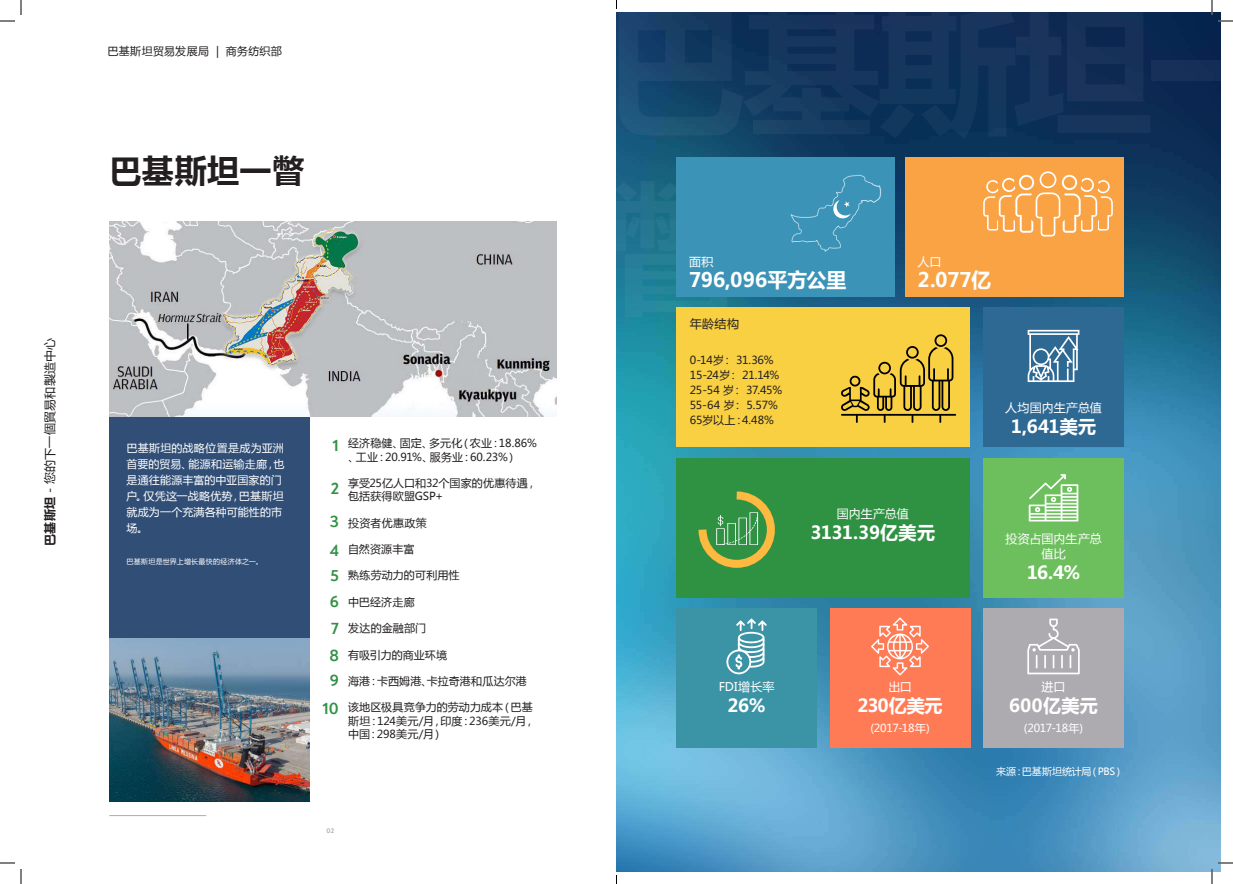
<style>
.page{position:relative;width:1233px;height:884px;background:#fff}
.page>*{position:absolute;margin:0;border:0;box-sizing:border-box;transform-origin:0 0}
.t1{font:700 140px "Microsoft Ya Hei";color:#fff}
.t2{font:700 32px "Microsoft Ya Hei";letter-spacing:.02em;color:#231f20}
.t3{font:700 20px "Microsoft Ya Hei";letter-spacing:-.01em;color:#fff}
.t4{font:700 18px "Microsoft Ya Hei";color:#fff}
.t5{font:700 18px "Microsoft Ya Hei";letter-spacing:-.02em;color:#fff}
.t6{font:700 17px/26.3px "Noah";color:#309244}
.t7{font:12px/15px "Microsoft Ya Hei";color:#fff;text-align:center}
.t8{font:12px "Microsoft Ya Hei";letter-spacing:.02em;color:#231f20}
.t9{font:11px/13.2px "Microsoft Ya Hei";letter-spacing:.01em;color:#231f20}
.t10{font:11px/16px "Microsoft Ya Hei";letter-spacing:.015em;color:#fff}
.t11{font:11px/15px "Microsoft Ya Hei";letter-spacing:-.02em;color:#231f20}
.t12{font:11px "Microsoft Ya Hei";letter-spacing:.035em;color:#231f20}
.t13{font:10px "Microsoft Ya Hei";letter-spacing:-.005em;color:#fff}
.t14{font:7px "Microsoft Ya Hei";letter-spacing:.035em;color:#fff}
.t15{font:700 7px "Noah";color:#adaea0}
.s1{font-weight:700}
</style>
<div class="page">
<hr style="left:109px;top:815px;width:97px;height:1px;background:#adaea0">
<img style="left:616px;top:12px;width:605px;height:860px">
<div style="left:109px;top:416px;width:201px;height:222px;background:#304e76"></div>
<img style="left:109px;top:638px;width:201px;height:163px">
<img style="left:109px;top:221px;width:447px;height:195px">
<div style="left:676px;top:458px;width:294px;height:139px;background:#2f9243"></div>
<div style="left:676px;top:308px;width:294px;height:139px;background:#f8d042"></div>
<div style="left:676px;top:608px;width:140px;height:140px;background:#3b94a6"></div>
<div style="left:830px;top:608px;width:140px;height:140px;background:#ff7b56"></div>
<div style="left:983px;top:608px;width:140px;height:140px;background:#adabaf"></div>
<div style="left:676px;top:157px;width:218px;height:139px;background:#3b94b8"></div>
<div style="left:905px;top:157px;width:218px;height:139px;background:#f9a345"></div>
<div style="left:983px;top:308px;width:140px;height:139px;background:#2e6994"></div>
<div style="left:983px;top:458px;width:140px;height:139px;background:#6dbf5d"></div>
<svg style="left:698px;top:491px;width:77px;height:77px"></svg>
<svg style="left:726px;top:618px;width:41px;height:56px"></svg>
<svg style="left:983px;top:171px;width:129px;height:65px"></svg>
<svg style="left:1027px;top:619px;width:52px;height:55px"></svg>
<svg style="left:871px;top:617px;width:58px;height:58px"></svg>
<svg style="left:1027px;top:330px;width:52px;height:52px"></svg>
<svg style="left:1028px;top:474px;width:50px;height:47px"></svg>
<svg style="left:841px;top:334px;width:115px;height:89px"></svg>
<img style="left:790px;top:174px;width:92px;height:78px">
<svg style="left:832px;top:200px;width:19px;height:20px"></svg>
<svg style="left:1218px;top:20px;width:15px;height:2px"></svg>
<svg style="left:1218px;top:862px;width:15px;height:2px"></svg>
<svg style="left:0;top:0;width:22px;height:22px"></svg>
<svg style="left:0;top:862px;width:22px;height:22px"></svg>
<svg style="left:1211px;top:0;width:1px;height:15px"></svg>
<svg style="left:1211px;top:869px;width:1px;height:15px"></svg>
<p class="t12" style="left:107px;top:43px;width:176px">巴基斯坦贸易发展局 | 商务纺织部</p>
<h2 class="t2" style="left:109px;top:148px;width:196px">巴基斯坦一瞥</h2>
<p class="t8" style="left:42px;top:546px;width:210px;rotate:-90deg"><span class="s1">巴基斯坦</span> - 您的下一個貿易和製造中心</p>
<p class="t10" style="left:126px;top:440px;width:159px">巴基斯坦的战略位置是成为亚洲首要的贸易、能源和运输走廊，也是通往能源丰富的中亚国家的门户。仅凭这一战略优势，巴基斯坦就成为一个充满各种可能性的市场。</p>
<p class="t14" style="left:126px;top:557px;width:138px">巴基斯坦是世界上增长最快的经济体之一。</p>
<h3 class="t6" style="left:332px;top:432px;width:8px">1</h3>
<h3 class="t6" style="left:330px;top:471px;width:11px;line-height:33.1px">2<br>3</h3>
<h3 class="t6" style="left:329px;top:537px;width:11px;text-align:justify">4<br>5<br>6<br>7<br>8</h3>
<h3 class="t6" style="left:322px;top:666px;width:18px;line-height:28px;text-align:center">9<br>10</h3>
<p class="t9" style="left:348px;top:436px;width:190px">经济稳健、固定、多元化（农业：18.86%、工业：20.91%、服务业：60.23%）</p>
<p class="t9" style="left:348px;top:476px;width:190px">享受25亿人口和32个国家的优惠待遇，包括获得欧盟GSP+</p>
<p class="t9" style="left:348px;top:516px;width:80px">投资者优惠政策</p>
<p class="t9" style="left:348px;top:542px;width:68px">自然资源丰富</p>
<p class="t9" style="left:348px;top:568px;width:113px">熟练劳动力的可利用性</p>
<p class="t9" style="left:348px;top:595px;width:68px">中巴经济走廊</p>
<p class="t9" style="left:348px;top:621px;width:80px">发达的金融部门</p>
<p class="t9" style="left:348px;top:648px;width:101px">有吸引力的商业环境</p>
<p class="t9" style="left:348px;top:674px;width:180px">海港：卡西姆港、卡拉奇港和瓜达尔港</p>
<p class="t9" style="left:348px;top:700px;width:188px">该地区极具竞争力的劳动力成本（巴基斯坦：124美元/月，印度：236美元/月，中国：298美元/月）</p>
<p class="t15" style="left:326px;top:826px;width:9px">02</p>
<h1 class="t1" style="left:606px;top:150px;width:141px">瞥</h1>
<p class="t7" style="left:689px;top:253px;width:26px">面积</p>
<h3 class="t3" style="left:689px;top:265px;width:159px">796,096平方公里</h3>
<p class="t8" style="left:690px;top:316px;width:51px">年龄结构</p>
<p class="t11" style="left:690px;top:352px;width:94px">0-14岁： 31.36%<br>15-24岁： 21.14%<br>25-54 岁： 37.45%<br>55-64 岁： 5.57%<br>65岁以上：4.48%</p>
<p class="t7" style="left:917px;top:253px;width:25px">人口</p>
<h3 class="t3" style="left:917px;top:265px;width:75px">2.077亿</h3>
<p class="t7" style="left:1005px;top:400px;width:98px">人均国内生产总值</p>
<h3 class="t4" style="left:1011px;top:414px;width:87px">1,641美元</h3>
<p class="t7" style="left:836px;top:506px;width:74px">国内生产总值</p>
<h3 class="t5" style="left:810px;top:520px;width:126px">3131.39亿美元</h3>
<p class="t7" style="left:1005px;top:531px;width:98px">投资占国内生产总值比</p>
<h3 class="t4" style="left:1026px;top:560px;width:55px">16.4%</h3>
<p class="t7" style="left:718px;top:679px;width:57px">FDI增长率</p>
<h3 class="t4" style="left:727px;top:693px;width:40px">26%</h3>
<p class="t7" style="left:888px;top:679px;width:25px">出口</p>
<h3 class="t4" style="left:857px;top:693px;width:87px">230亿美元</h3>
<p class="t7" style="left:1041px;top:679px;width:25px">进口</p>
<h3 class="t4" style="left:1009px;top:693px;width:90px">600亿美元</h3>
<p class="t10" style="left:870px;top:719px;width:61px">(2017-18年)</p>
<p class="t10" style="left:1024px;top:719px;width:61px">(2017-18年)</p>
<p class="t13" style="left:996px;top:765px;width:129px">来源：巴基斯坦统计局（PBS）</p>
</div>
